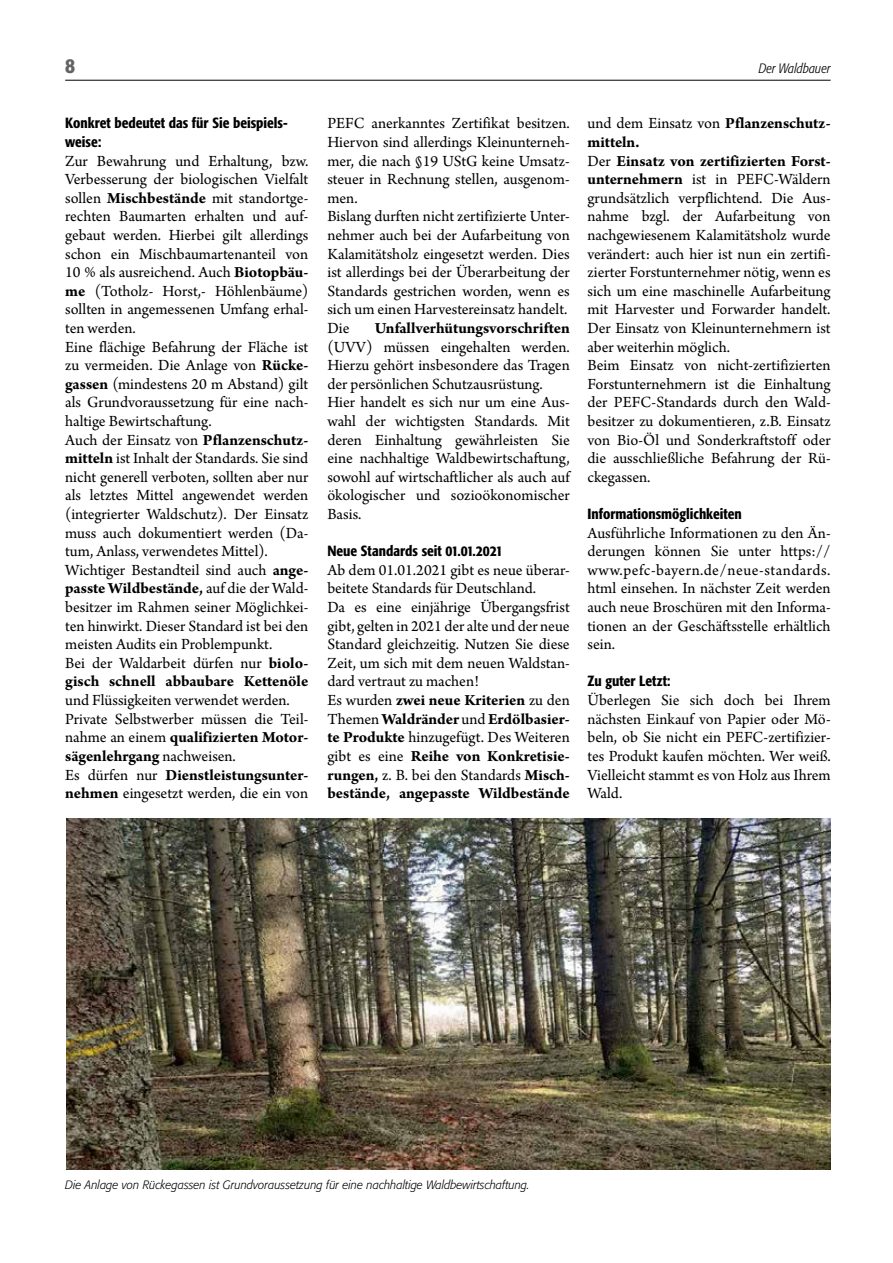
<style>
.page{position:relative;width:893px;height:1263px;background:#fff}
.page>*{position:absolute;margin:0;border:0;box-sizing:border-box;transform-origin:0 0}
.t1{font:500 condensed 21px "Formata";color:#636362}
.t2{font:16.35px/18.6px "Arno Pro";color:#000}
.t3{font:700 16.35px "Arno Pro";letter-spacing:-.005em;color:#000}
.t4{font:500 condensed 14.7px/18.6px "Formata";color:#000}
.t5{font:italic 300 condensed 13.5px "Formata";color:#000}
.t6{font:italic 300 12px "Formata";color:#000;scale:.96 1}
.s1{font-weight:700}
</style>
<div class="page">
<hr style="left:65px;top:80px;width:766px;height:1px;background:#000">
<img style="left:67px;top:818px;width:764px;height:352px">
<p class="t1" style="left:65px;top:52px;width:11px">8</p>
<p class="t5" style="left:759px;top:60px;width:73px">Der Waldbauer</p>
<p class="t4" style="left:65px;top:114px;width:224px">Konkret bedeutet das für Sie beispiels&shy;weise:</p>
<p class="t2" style="left:65px;top:152px;width:245px">Zur Bewahrung und Erhaltung, bzw.<br>Verbesserung der biologischen Vielfalt sollen <span class="s1">Mischbestände</span> mit standortge&shy;rechten Baumarten erhalten und auf&shy;gebaut werden. Hierbei gilt allerdings schon ein Mischbaumartenanteil von 10 % als ausreichend. Auch <span class="s1">Biotopbäu&shy;me</span> (Totholz- Horst,- Höhlenbäume) sollten in angemessenen Umfang erhal&shy;ten werden.<br>Eine flächige Befahrung der Fläche ist zu vermeiden. Die Anlage von <span class="s1">Rücke&shy;gassen</span> (mindestens 20 m Abstand) gilt als Grundvoraussetzung für eine nach&shy;haltige Bewirtschaftung.<br>Auch der Einsatz von <span class="s1">Pflanzenschutz&shy;mitteln</span> ist Inhalt der Standards. Sie sind nicht generell verboten, sollten aber nur als letztes Mittel angewendet werden (integrierter Waldschutz). Der Einsatz muss auch dokumentiert werden (Da&shy;tum, Anlass, verwendetes Mittel).<br>Wichtiger Bestandteil sind auch <span class="s1">ange&shy;passte Wildbestände,</span> auf die der Wald&shy;besitzer im Rahmen seiner Möglichkei&shy;ten hinwirkt. Dieser Standard ist bei den meisten Audits ein Problempunkt.<br>Bei der Waldarbeit dürfen nur <span class="s1">biolo&shy;gisch schnell abbaubare Kettenöle</span></p>
<p class="t2" style="left:65px;top:692px;width:245px">und Flüssigkeiten verwendet werden.<br>Private Selbstwerber müssen die Teil&shy;nahme an einem <span class="s1">qualifizierten Motor&shy;sägenlehrgang</span> nachweisen.<br>Es dürfen nur <span class="s1">Dienstleistungsunter&shy;nehmen</span> eingesetzt werden, die ein von</p>
<p class="t2" style="left:327px;top:115px;width:244px">PEFC anerkanntes Zertifikat besitzen.<br>Hiervon sind allerdings Kleinunterneh&shy;mer, die nach §19 UStG keine Umsatz&shy;steuer in Rechnung stellen, ausgenom&shy;men.<br>Bislang durften nicht zertifizierte Unter&shy;nehmer auch bei der Aufarbeitung von Kalamitätsholz eingesetzt werden. Dies ist allerdings bei der Überarbeitung der Standards gestrichen worden, wenn es sich um einen Harvestereinsatz handelt.<br>Die</p>
<p class="t3" style="left:375px;top:319px;width:197px">Unfallverhütungsvorschriften</p>
<p class="t2" style="left:327px;top:338px;width:244px">(UVV) müssen eingehalten werden.<br>Hierzu gehört insbesondere das Tragen der persönlichen Schutzausrüstung.<br>Hier handelt es sich nur um eine Aus&shy;wahl der wichtigsten Standards. Mit deren Einhaltung gewährleisten Sie eine nachhaltige Waldbewirtschaftung, sowohl auf wirtschaftlicher als auch auf ökologischer und sozioökonomischer Basis.</p>
<p class="t4" style="left:327px;top:542px;width:177px">Neue Standards seit 01.01.2021</p>
<p class="t2" style="left:327px;top:561px;width:244px">Ab dem 01.01.2021 gibt es neue überar&shy;beitete Standards für Deutschland.<br>Da es eine einjährige Übergangsfrist gibt, gelten in 2021 der alte und der neue Standard gleichzeitig. Nutzen Sie diese Zeit, um sich mit dem neuen Waldstan&shy;dard vertraut zu machen!<br>Es wurden <span class="s1">zwei neue Kriterien</span> zu den Themen <span class="s1">Waldränder</span> und <span class="s1">Erdölbasier&shy;te Produkte</span> hinzugefügt. Des Weiteren gibt es eine <span class="s1">Reihe von Konkretisie&shy;rungen,</span> z. B. bei den Standards <span class="s1">Misch&shy;bestände, angepasste Wildbestände</span></p>
<p class="t2" style="left:587px;top:115px;width:245px">und dem Einsatz von <span class="s1">Pflanzenschutz&shy;mitteln.<br></span>Der <span class="s1">Einsatz von zertifizierten Forst&shy;unternehmern</span> ist in PEFC-Wäldern grundsätzlich verpflichtend. Die Aus&shy;nahme bzgl. der Aufarbeitung von nachgewiesenem Kalamitätsholz wurde verändert: auch hier ist nun ein zertifi&shy;zierter Forstunternehmer nötig, wenn es sich um eine maschinelle Aufarbeitung mit Harvester und Forwarder handelt.<br>Der Einsatz von Kleinunternehmern ist aber weiterhin möglich.<br>Beim Einsatz von nicht-zertifizierten Forstunternehmern ist die Einhaltung der PEFC-Standards durch den Wald&shy;besitzer zu dokumentieren, z.B. Einsatz von Bio-Öl und Sonderkraftstoff oder die ausschließliche Befahrung der Rü&shy;ckegassen.</p>
<p class="t4" style="left:587px;top:504px;width:156px">Informationsmöglichkeiten</p>
<p class="t2" style="left:587px;top:524px;width:245px;text-align:justify">Ausführliche Informationen zu den Än&shy;derungen können Sie unter https:// www.pefc-bayern.de/neue-standards. html einsehen. In nächster Zeit werden auch neue Broschüren mit den Informa&shy;tionen an der Geschäftsstelle erhältlich sein.</p>
<p class="t4" style="left:587px;top:672px;width:85px">Zu guter Letzt:</p>
<p class="t2" style="left:587px;top:692px;width:245px;text-align:justify">Überlegen Sie sich doch bei Ihrem nächsten Einkauf von Papier oder Mö&shy;beln, ob Sie nicht ein PEFC-zertifizier&shy;tes Produkt kaufen möchten. Wer weiß.<br>Vielleicht stammt es von Holz aus Ihrem Wald.</p>
<p class="t6" style="left:65px;top:1177px;width:485px">Die Anlage von Rückegassen ist Grundvoraussetzung für eine nachhaltige Waldbewirtschaftung.</p>
</div>
